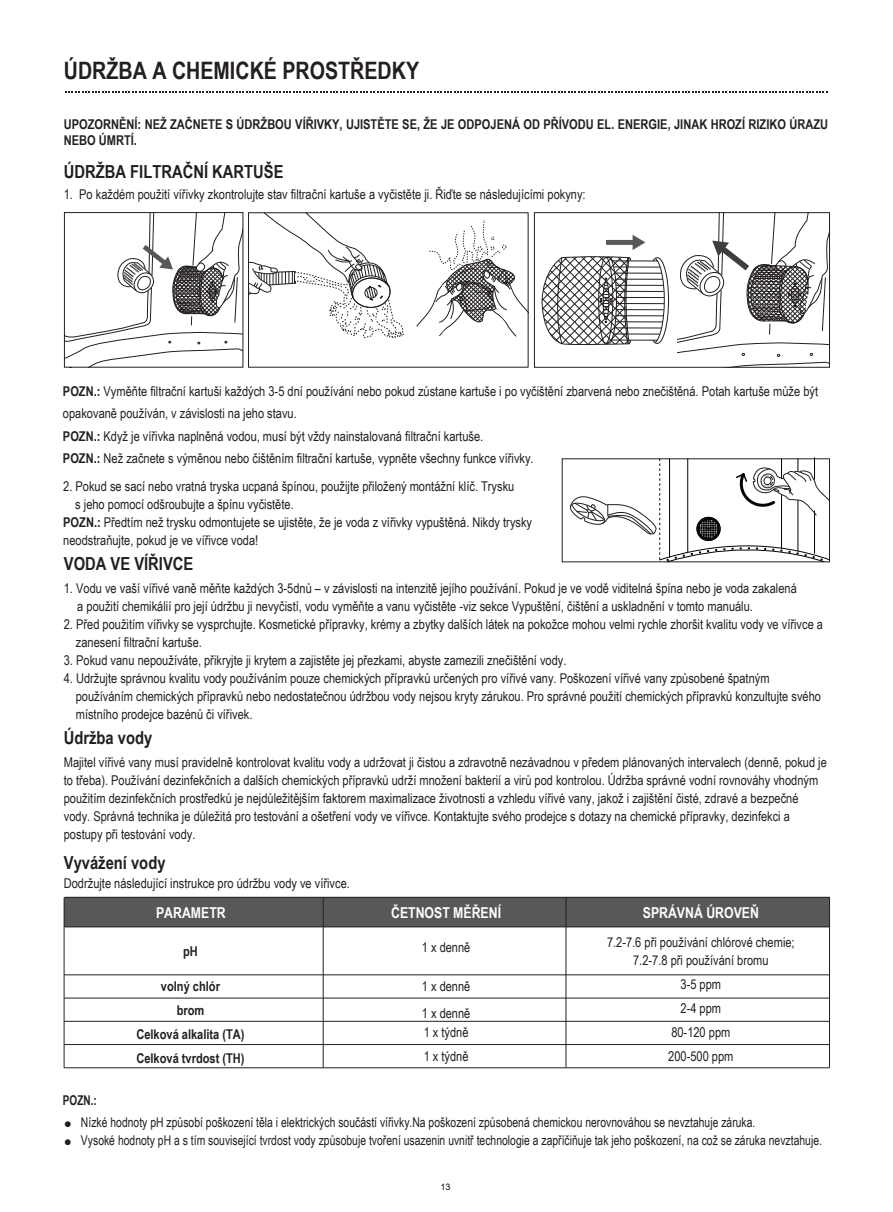
<style>
.page{position:relative;width:893px;height:1212px;background:#fff}
.page>*{position:absolute;margin:0;border:0;box-sizing:border-box;transform-origin:0 0}
.t1{font:700 24px "Arial Narrow";color:#231f20}
.t2{font:700 18px "Arial Narrow";color:#231f20}
.t3{font:700 15px "Arial Narrow";color:#fff}
.t4{font:13.5px/18px "Arial Narrow";color:#231f20}
.t5{font:13.5px/18px "Arial Narrow";color:#231f20;scale:.94 1}
.t6{font:700 13.5px/24px "Arial Narrow";color:#231f20;text-align:center}
.t7{font:700 13.5px "Arial Narrow";color:#231f20;scale:.9 1}
.t8{font:9px "Arial";color:#100e0d}
.s1{font-weight:700}
</style>
<div class="page">
<svg style="left:568px;top:458px;width:262px;height:104px"></svg>
<svg style="left:65px;top:92px;width:763px;height:1px"></svg>
<svg style="left:64px;top:213px;width:179px;height:155px"></svg>
<div style="left:64px;top:897px;width:766px;height:30px;background:#57585a"></div>
<hr style="left:323px;top:897px;width:1px;height:170px;background:#231f20">
<hr style="left:566px;top:897px;width:1px;height:170px;background:#231f20">
<hr style="left:64px;top:898px;width:1px;height:170px;background:#231f20">
<hr style="left:829px;top:898px;width:1px;height:170px;background:#231f20">
<hr style="left:64px;top:998px;width:765px;height:1px;background:#231f20">
<hr style="left:65px;top:897px;width:765px;height:1px;background:#231f20">
<hr style="left:65px;top:926px;width:765px;height:1px;background:#231f20">
<hr style="left:64px;top:974px;width:765px;height:1px;background:#231f20">
<hr style="left:64px;top:1021px;width:765px;height:1px;background:#231f20">
<hr style="left:64px;top:1067px;width:765px;height:1px;background:#231f20">
<hr style="left:64px;top:1044px;width:765px;height:1px;background:#231f20">
<svg style="left:678px;top:214px;width:150px;height:152px"></svg>
<svg style="left:541px;top:235px;width:128px;height:110px"></svg>
<div style="left:534px;top:212px;width:296px;height:156px;border:1px solid #231f20"></div>
<svg style="left:416px;top:220px;width:110px;height:117px"></svg>
<svg style="left:250px;top:214px;width:154px;height:124px"></svg>
<div style="left:248px;top:212px;width:280px;height:155px;border:1px solid #231f20"></div>
<h1 class="t1" style="left:64px;top:52px;width:357px">ÚDRŽBA A CHEMICKÉ PROSTŘEDKY</h1>
<p class="t6" style="left:64px;top:116px;width:766px;line-height:16.2px;text-align:left">UPOZORNĚNÍ: NEŽ ZAČNETE S ÚDRŽBOU VÍŘIVKY, UJISTĚTE SE, ŽE JE ODPOJENÁ OD PŘÍVODU EL. ENERGIE, JINAK HROZÍ RIZIKO ÚRAZU<br>NEBO ÚMRTÍ.</p>
<h2 class="t2" style="left:64px;top:158px;width:221px">ÚDRŽBA FILTRAČNÍ KARTUŠE</h2>
<p class="t4" style="left:64px;top:185px;width:523px">1. Po každém použití vířivky zkontrolujte stav filtrační kartuše a vyčistěte ji. Řiďte se následujícími pokyny:</p>
<p class="t4" style="left:63px;top:379px;width:757px;line-height:22.5px"><span class="s1">POZN.:</span> Vyměňte filtrační kartuši každých 3-5 dní používání nebo pokud zůstane kartuše i po vyčištění zbarvená nebo znečištěná. Potah kartuše může být opakovaně používán, v závislosti na jeho stavu.<br><span class="s1">POZN.:</span> Když je vířivka naplněná vodou, musí být vždy nainstalovaná filtrační kartuše.<br><span class="s1">POZN.:</span> Než začnete s výměnou nebo čištěním filtrační kartuše, vypněte všechny funkce vířivky.</p>
<p class="t4" style="left:63px;top:476px;width:453px">2. Pokud se sací nebo vratná tryska ucpaná špínou, použijte přiložený montážní klíč. Trysku</p>
<p class="t4" style="left:75px;top:494px;width:220px">s jeho pomocí odšroubujte a špínu vyčistěte.</p>
<p class="t4" style="left:63px;top:512px;width:470px"><span class="s1">POZN.:</span> Předtím než trysku odmontujete se ujistěte, že je voda z vířivky vypuštěná. Nikdy trysky</p>
<p class="t4" style="left:63px;top:530px;width:197px">neodstraňujte, pokud je ve vířivce voda!</p>
<h2 class="t2" style="left:64px;top:550px;width:131px">VODA VE VÍŘIVCE</h2>
<p class="t4" style="left:77px;top:578px;width:721px;text-indent:-14px">1. Vodu ve vaší vířivé vaně měňte každých 3-5dnů – v závislosti na intenzitě jejího používání. Pokud je ve vodě viditelná špína nebo je voda zakalená a použití chemikálií pro její údržbu ji nevyčistí, vodu vyměňte a vanu vyčistěte -viz sekce Vypuštění, čištění a uskladnění v tomto manuálu.</p>
<p class="t4" style="left:76px;top:614px;width:749px;text-indent:-12px">2. Před použitím vířivky se vysprchujte. Kosmetické přípravky, krémy a zbytky dalších látek na pokožce mohou velmi rychle zhoršit kvalitu vody ve vířivce a zanesení filtrační kartuše.</p>
<p class="t4" style="left:64px;top:650px;width:504px">3. Pokud vanu nepoužíváte, přikryjte ji krytem a zajistěte jej přezkami, abyste zamezili znečištění vody.</p>
<p class="t4" style="left:76px;top:668px;width:747px;text-indent:-12px">4. Udržujte správnou kvalitu vody používáním pouze chemických přípravků určených pro vířivé vany. Poškození vířivé vany způsobené špatným používáním chemických přípravků nebo nedostatečnou údržbou vody nejsou kryty zárukou. Pro správné použití chemických přípravků konzultujte svého místního prodejce bazénů či vířivek.</p>
<h2 class="t2" style="left:64px;top:724px;width:90px">Údržba vody</h2>
<p class="t4" style="left:64px;top:752px;width:765px">Majitel vířivé vany musí pravidelně kontrolovat kvalitu vody a udržovat ji čistou a zdravotně nezávadnou v předem plánovaných intervalech (denně, pokud je to třeba). Používání dezinfekčních a dalších chemických přípravků udrží množení bakterií a virů pod kontrolou. Údržba správné vodní rovnováhy vhodným použitím dezinfekčních prostředků je nejdůležitějším faktorem maximalizace životnosti a vzhledu vířivé vany, jakož i zajištění čisté, zdravé a bezpečné vody. Správná technika je důležitá pro testování a ošetření vody ve vířivce. Kontaktujte svého prodejce s dotazy na chemické přípravky, dezinfekci a postupy při testování vody.</p>
<h2 class="t2" style="left:64px;top:849px;width:103px">Vyvážení vody</h2>
<p class="t4" style="left:64px;top:874px;width:288px">Dodržujte následující instrukce pro údržbu vody ve vířivce.</p>
<p class="t3" style="left:156px;top:902px;width:71px">PARAMETR</p>
<p class="t3" style="left:391px;top:902px;width:112px">ČETNOST MĚŘENÍ</p>
<p class="t3" style="left:643px;top:902px;width:118px">SPRÁVNÁ ÚROVEŇ</p>
<p class="t6" style="left:183px;top:939px;width:16px">pH</p>
<p class="t6" style="left:136px;top:973px;width:110px">volný chlór<br>brom<br>Celková alkalita (TA)<br>Celková tvrdost (TH)</p>
<p class="t4" style="left:422px;top:938px;width:50px">1 x denně</p>
<p class="t4" style="left:422px;top:972px;width:50px;line-height:27px">1 x denně<br>1 x denně</p>
<p class="t4" style="left:424px;top:1020px;width:46px;line-height:24px">1 x týdně<br>1 x týdně</p>
<p class="t4" style="left:607px;top:933px;width:189px;text-align:center">7.2-7.6 při používání chlórové chemie;<br>7.2-7.8 při používání bromu</p>
<p class="t4" style="left:668px;top:972px;width:67px;line-height:24px;text-align:center">3-5 ppm<br>2-4 ppm<br>80-120 ppm<br>200-500 ppm</p>
<p class="t7" style="left:63px;top:1090px;width:39px">POZN.:</p>
<p class="t5" style="left:81px;top:1113px;width:790px">Nízké hodnoty pH způsobí poškození těla i elektrických součástí vířivky.Na poškození způsobená chemickou nerovnováhou se nevztahuje záruka.<br>Vysoké hodnoty pH a s tím související tvrdost vody způsobuje tvoření usazenin uvnitř technologie a zapříčiňuje tak jeho poškození, na což se záruka nevztahuje.</p>
<p class="t4" style="left:64px;top:1113px;width:10px">● ●</p>
<p class="t8" style="left:440px;top:1183px;width:12px">13</p>
</div>
